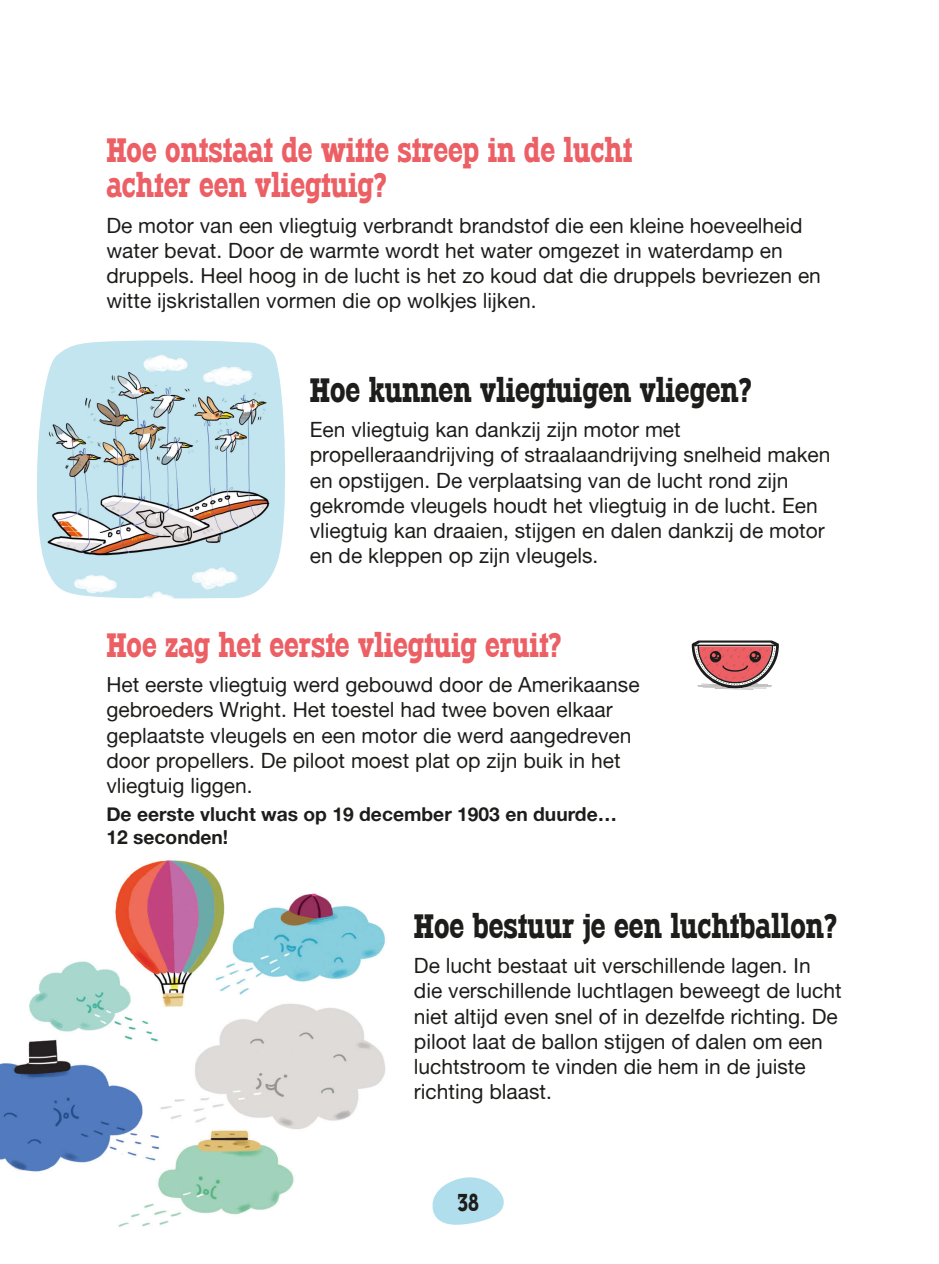
<style>
.page{position:relative;width:939px;height:1264px;background:#fff}
.page>*{position:absolute;margin:0;border:0;box-sizing:border-box;transform-origin:0 0}
.t1{font:31.5px/35px "Typodermic";color:#ec5f65}
.t2{font:31.5px "Typodermic";color:#1d1d1b}
.t3{font:22.75px "Typodermic";color:#1d1d1b}
.t4{font:21px/25.2px "Alte Haas Grotesk";color:#1d1d1b}
.t5{font:19.25px/23.1px "Alte Haas Grotesk Bold";color:#1d1d1b}
</style>
<div class="page">
<svg style="left:432px;top:1177px;width:72px;height:48px"></svg>
<img style="left:0;top:860px;width:385px;height:367px">
<svg style="left:692px;top:640px;width:87px;height:49px"></svg>
<img style="left:37px;top:340px;width:248px;height:259px">
<h1 class="t1" style="left:106px;top:133px;width:528px">Hoe ontstaat de witte streep in de lucht achter een vliegtuig?</h1>
<p class="t4" style="left:106px;top:212px;width:716px">De motor van een vliegtuig verbrandt brandstof die een kleine hoeveelheid water bevat. Door de warmte wordt het water omgezet in waterdamp en druppels. Heel hoog in de lucht is het zo koud dat die druppels bevriezen en witte ijskristallen vormen die op wolkjes lijken.</p>
<h1 class="t2" style="left:310px;top:371px;width:443px">Hoe kunnen vliegtuigen vliegen?</h1>
<p class="t4" style="left:310px;top:416px;width:522px">Een vliegtuig kan dankzij zijn motor met propelleraandrijving of straalaandrijving snelheid maken en opstijgen. De verplaatsing van de lucht rond zijn gekromde vleugels houdt het vliegtuig in de lucht. Een vliegtuig kan draaien, stijgen en dalen dankzij de motor en de kleppen op zijn vleugels.</p>
<h1 class="t1" style="left:106px;top:627px;width:456px">Hoe zag het eerste vliegtuig eruit?</h1>
<p class="t4" style="left:106px;top:671px;width:535px">Het eerste vliegtuig werd gebouwd door de Amerikaanse gebroeders Wright. Het toestel had twee boven elkaar geplaatste vleugels en een motor die werd aangedreven door propellers. De piloot moest plat op zijn buik in het vliegtuig liggen.</p>
<p class="t5" style="left:106px;top:802px;width:512px">De eerste vlucht was op 19 december 1903 en duurde…<br>12 seconden!</p>
<h1 class="t2" style="left:414px;top:906px;width:424px">Hoe bestuur je een luchtballon?</h1>
<p class="t4" style="left:414px;top:952px;width:429px">De lucht bestaat uit verschillende lagen. In die verschillende luchtlagen beweegt de lucht niet altijd even snel of in dezelfde richting. De piloot laat de ballon stijgen of dalen om een luchtstroom te vinden die hem in de juiste richting blaast.</p>
<p class="t3" style="left:458px;top:1188px;width:23px">38</p>
</div>
